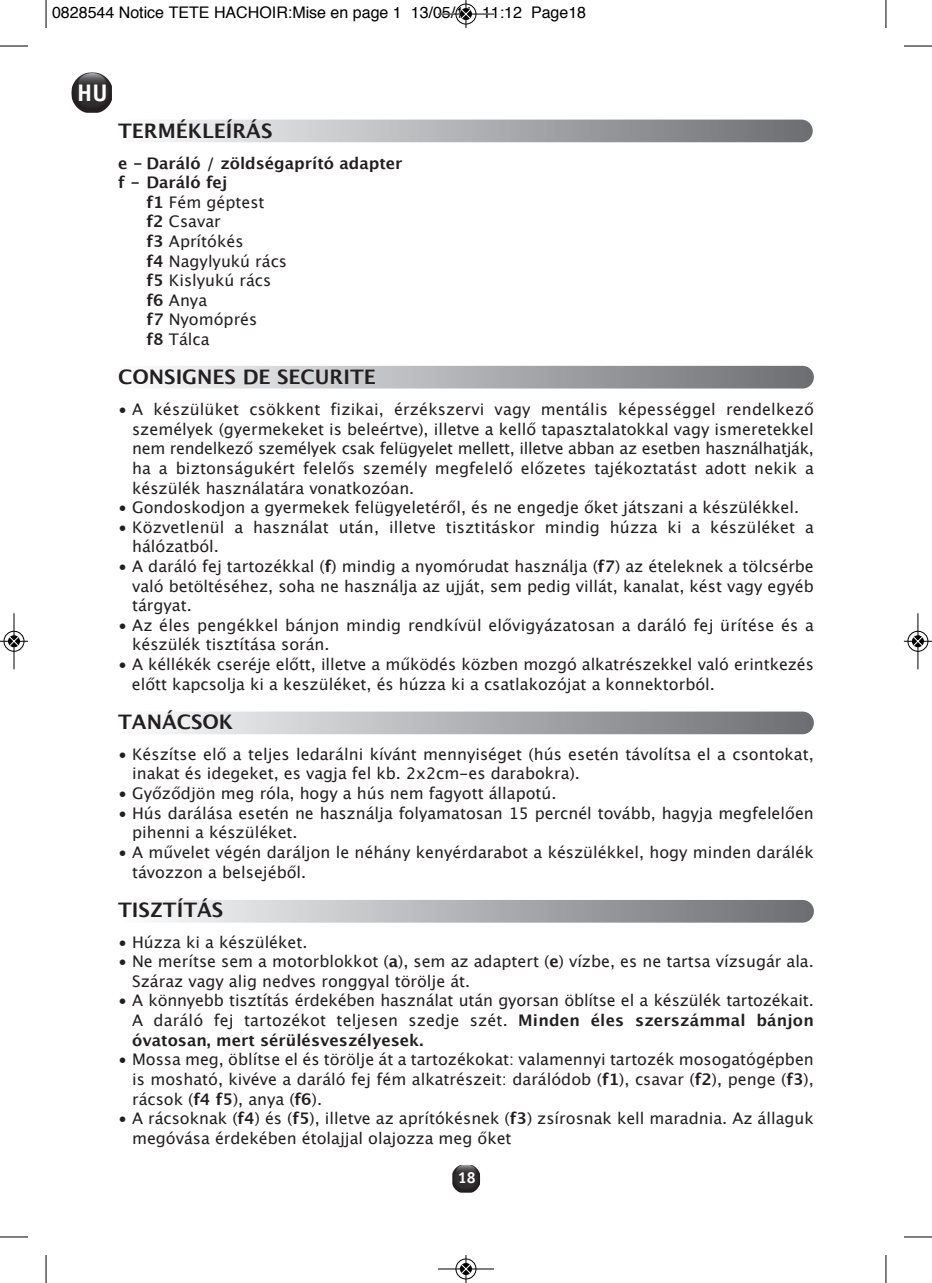
<style>
.page{position:relative;width:932px;height:1283px;background:#fff}
.page>*{position:absolute;margin:0;border:0;box-sizing:border-box;transform-origin:0 0}
.t1{font:700 24px "Officina Sans";color:#fff}
.t2{font:700 20px "Lucida Grande";color:#231f20}
.t3{font:16px/19.6px "Lucida Grande";color:#231f20}
.t4{font:16px "Helvetica";color:#000}
.t5{font:700 16px "Lucida Grande";color:#231f20}
.t6{font:700 16px "Officina Sans";color:#fff}
.s1{font-weight:700}
</style>
<div class="page">
<img style="left:452px;top:1165px;width:28px;height:27px">
<img style="left:71px;top:72px;width:41px;height:41px">
<svg style="left:46px;top:0;width:1px;height:28px"></svg>
<svg style="left:0;top:46px;width:28px;height:1px"></svg>
<svg style="left:885px;top:0;width:1px;height:28px"></svg>
<svg style="left:904px;top:46px;width:27px;height:1px"></svg>
<svg style="left:46px;top:1255px;width:1px;height:28px"></svg>
<svg style="left:0;top:1236px;width:28px;height:1px"></svg>
<svg style="left:885px;top:1255px;width:1px;height:28px"></svg>
<svg style="left:904px;top:1236px;width:27px;height:1px"></svg>
<div style="left:455px;top:3px;width:21px;height:22px;border:1px solid #fff;border-radius:50%"></div>
<hr style="left:438px;top:14px;width:56px;height:1px;background:#000">
<div style="left:455px;top:4px;width:21px;height:20px;border:1px solid #000;border-radius:50%"></div>
<svg style="left:460px;top:0;width:11px;height:28px"></svg>
<hr style="left:438px;top:1268px;width:56px;height:1px;background:#000">
<div style="left:455px;top:1258px;width:21px;height:21px;border:1px solid #000;border-radius:50%"></div>
<svg style="left:460px;top:1255px;width:11px;height:28px"></svg>
<div style="left:3px;top:630px;width:22px;height:22px;border:1px solid #fff;border-radius:50%"></div>
<hr style="left:14px;top:613px;width:1px;height:56px;background:#000">
<div style="left:4px;top:631px;width:20px;height:20px;border:1px solid #000;border-radius:50%"></div>
<svg style="left:0;top:636px;width:28px;height:10px"></svg>
<div style="left:906px;top:630px;width:22px;height:22px;border:1px solid #fff;border-radius:50%"></div>
<hr style="left:917px;top:613px;width:1px;height:56px;background:#000">
<div style="left:907px;top:631px;width:20px;height:20px;border:1px solid #000;border-radius:50%"></div>
<svg style="left:903px;top:636px;width:28px;height:10px"></svg>
<p class="t4" style="left:52px;top:6px;width:535px">0828544 Notice TETE HACHOIR:Mise en page 1 13/05/11 11:12 Page18</p>
<h1 class="t1" style="left:77px;top:84px;width:32px">HU</h1>
<p class="t2" style="left:118px;top:118px;width:156px">TERMÉKLEÍRÁS</p>
<p class="t5" style="left:118px;top:153px;width:286px">e - Daráló / zöldségaprító adapter</p>
<p class="t5" style="left:118px;top:173px;width:111px">f - Daráló fej</p>
<p class="t3" style="left:146px;top:192px;width:119px"><span class="s1">f1</span> Fém géptest</p>
<p class="t3" style="left:146px;top:211px;width:76px"><span class="s1">f2</span> Csavar</p>
<p class="t3" style="left:146px;top:231px;width:98px"><span class="s1">f3</span> Aprítókés</p>
<p class="t3" style="left:146px;top:251px;width:142px"><span class="s1">f4</span> Nagylyukú rács</p>
<p class="t3" style="left:146px;top:270px;width:126px"><span class="s1">f5</span> Kislyukú rács</p>
<p class="t3" style="left:146px;top:290px;width:62px"><span class="s1">f6</span> Anya</p>
<p class="t3" style="left:146px;top:309px;width:112px"><span class="s1">f7</span> Nyomóprés</p>
<p class="t3" style="left:146px;top:329px;width:65px"><span class="s1">f8</span> Tálca</p>
<p class="t2" style="left:118px;top:365px;width:259px">CONSIGNES DE SECURITE</p>
<p class="t3" style="left:132px;top:399px;width:683px;text-align:justify;text-indent:-14px">• A készülüket csökkent fizikai, érzékszervi vagy mentális képességgel rendelkező személyek (gyermekeket is beleértve), illetve a kellő tapasztalatokkal vagy ismeretekkel nem rendelkező személyek csak felügyelet mellett, illetve abban az esetben használhatják, ha a biztonságukért felelős személy megfelelő előzetes tajékoztatást adott nekik a készülék használatára vonatkozóan.</p>
<p class="t3" style="left:118px;top:497px;width:682px">• Gondoskodjon a gyermekek felügyeletéről, és ne engedje őket játszani a készülékkel.</p>
<p class="t3" style="left:132px;top:517px;width:683px;text-indent:-14px">• Közvetlenül a használat után, illetve tisztitáskor mindig húzza ki a készüléket a hálózatból.</p>
<p class="t3" style="left:132px;top:556px;width:683px;text-align:justify;text-indent:-14px">• A daráló fej tartozékkal (<span class="s1">f</span>) mindig a nyomórudat használja (<span class="s1">f7</span>) az ételeknek a tölcsérbe való betöltéséhez, soha ne használja az ujját, sem pedig villát, kanalat, kést vagy egyéb tárgyat.</p>
<p class="t3" style="left:132px;top:615px;width:683px;text-indent:-14px">• Az éles pengékkel bánjon mindig rendkívül elővigyázatosan a daráló fej ürítése és a készülék tisztítása során.</p>
<p class="t3" style="left:132px;top:654px;width:683px;text-indent:-14px">• A kéllékék cseréje előtt, illetve a működés közben mozgó alkatrészekkel való erintkezés előtt kapcsolja ki a keszüléket, és húzza ki a csatlakozójat a konnektorból.</p>
<p class="t2" style="left:118px;top:709px;width:116px">TANÁCSOK</p>
<p class="t3" style="left:132px;top:744px;width:683px;text-indent:-14px">• Készítse elő a teljes ledarálni kívánt mennyiséget (hús esetén távolítsa el a csontokat, inakat és idegeket, es vagja fel kb. 2x2cm-es darabokra).</p>
<p class="t3" style="left:118px;top:783px;width:440px">• Győződjön meg róla, hogy a hús nem fagyott állapotú.</p>
<p class="t3" style="left:132px;top:803px;width:683px;text-indent:-14px">• Hús darálása esetén ne használja folyamatosan 15 percnél tovább, hagyja megfelelően pihenni a készüléket.</p>
<p class="t3" style="left:132px;top:842px;width:683px;text-indent:-14px">• A művelet végén daráljon le néhány kenyérdarabot a készülékkel, hogy minden darálék távozzon a belsejéből.</p>
<p class="t2" style="left:118px;top:897px;width:107px">TISZTÍTÁS</p>
<p class="t3" style="left:118px;top:931px;width:191px">• Húzza ki a készüléket.</p>
<p class="t3" style="left:132px;top:951px;width:683px;text-indent:-14px">• Ne merítse sem a motorblokkot (<span class="s1">a</span>), sem az adaptert (<span class="s1">e</span>) vízbe, es ne tartsa vízsugár ala.<br>Száraz vagy alig nedves ronggyal törölje át.</p>
<p class="t3" style="left:132px;top:990px;width:683px;text-align:justify;text-indent:-14px">• A könnyebb tisztítás érdekében használat után gyorsan öblítse el a készülék tartozékait.<br>A daráló fej tartozékot teljesen szedje szét. <span class="s1">Minden éles szerszámmal bánjon óvatosan, mert sérülésveszélyesek.</span></p>
<p class="t3" style="left:132px;top:1049px;width:683px;text-align:justify;text-indent:-14px">• Mossa meg, öblítse el és törölje át a tartozékokat: valamennyi tartozék mosogatógépben is mosható, kivéve a daráló fej fém alkatrészeit: darálódob (<span class="s1">f1</span>), csavar (<span class="s1">f2</span>), penge (<span class="s1">f3</span>), rácsok (<span class="s1">f4 f5</span>), anya (<span class="s1">f6</span>).</p>
<p class="t3" style="left:132px;top:1108px;width:683px;text-indent:-14px">• A rácsoknak (<span class="s1">f4</span>) és (<span class="s1">f5</span>), illetve az aprítókésnek (<span class="s1">f3</span>) zsírosnak kell maradnia. Az állaguk megóvása érdekében étolajjal olajozza meg őket</p>
<p class="t6" style="left:457px;top:1171px;width:19px">18</p>
</div>
